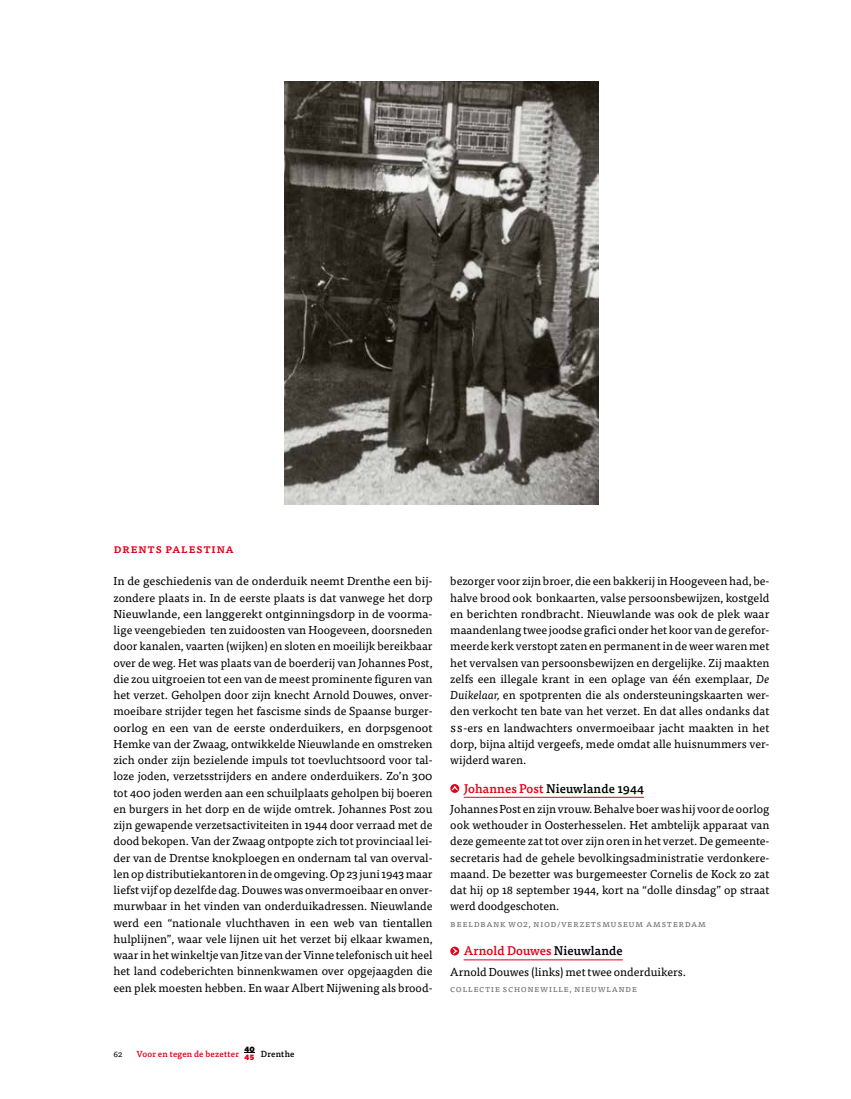
<style>
.page{position:relative;width:851px;height:1099px;background:#fff}
.page>*{position:absolute;margin:0;border:0;box-sizing:border-box;transform-origin:0 0}
.t1{font:500 12.5px "Tisa Pro";letter-spacing:.04em;color:#e2001a}
.t2{font:500 12.5px "Tisa Pro";letter-spacing:.01em;color:#000}
.t3{font:11.5px/16.2px "Tisa Pro";color:#000;text-align:justify}
.t4{font:9.38px "Tisa Pro";letter-spacing:.05em;color:#707172}
.t5{font:500 8.75px "Tisa Pro";letter-spacing:.015em;color:#e2001a}
.t6{font:500 8.75px "Tisa Pro";letter-spacing:.02em;color:#000}
.t7{font:8.38px "Tisa Pro";color:#000}
.t8{font:900 7.38px "Nobel";color:#000}
.t9{font:900 7.38px "Nobel";color:#e2001a}
.s1{font-style:italic}
.s2{color:#e2001a}
.s3{color:#000}
</style>
<div class="page">
<hr style="left:463px;top:796px;width:181px;height:1px;background:#e2001a">
<hr style="left:463px;top:959px;width:159px;height:1px;background:#e2001a">
<svg style="left:450px;top:784px;width:9px;height:8px"></svg>
<svg style="left:451px;top:785px;width:6px;height:5px"></svg>
<svg style="left:450px;top:946px;width:9px;height:9px"></svg>
<svg style="left:452px;top:948px;width:5px;height:6px"></svg>
<img style="left:284px;top:81px;width:314px;height:423px">
<p class="t1" style="left:113px;top:538px;width:122px">Drents Palestina</p>
<p class="t3" style="left:113px;top:572px;width:320px">In de geschiedenis van de onderduik neemt Drenthe een bij&shy;zondere plaats in. In de eerste plaats is dat vanwege het dorp Nieuwlande, een langgerekt ontginningsdorp in de voorma&shy;lige veengebieden ten zuidoosten van Hoogeveen, doorsneden door kanalen, vaarten (wijken) en sloten en moeilijk bereikbaar over de weg. Het was plaats van de boerderij van Johannes Post, die zou uitgroeien tot een van de meest prominente figuren van het verzet. Geholpen door zijn knecht Arnold Douwes, onver&shy;moeibare strijder tegen het fascisme sinds de Spaanse burger&shy;oorlog en een van de eerste onderduikers, en dorpsgenoot Hemke van der Zwaag, ontwikkelde Nieuwlande en omstreken zich onder zijn bezielende impuls tot toevluchtsoord voor tal&shy;loze joden, verzetsstrijders en andere onderduikers. Zo’n 300 tot 400 joden werden aan een schuilplaats geholpen bij boeren en burgers in het dorp en de wijde omtrek. Johannes Post zou zijn gewapende verzetsactiviteiten in 1944 door verraad met de dood bekopen. Van der Zwaag ontpopte zich tot provinciaal lei&shy;der van de Drentse knokploegen en ondernam tal van overval&shy;len op distributiekantoren in de omgeving. Op 23 juni 1943 maar liefst vijf op dezelfde dag. Douwes was onvermoeibaar en onver&shy;murwbaar in het vinden van onderduikadressen. Nieuwlande werd een “nationale vluchthaven in een web van tientallen hulplijnen”, waar vele lijnen uit het verzet bij elkaar kwamen, waar in het winkeltje van Jitze van der Vinne telefonisch uit heel het land codeberichten binnenkwamen over opgejaagden die een plek moesten hebben. En waar Albert Nijwening als brood-</p>
<p class="t3" style="left:450px;top:572px;width:320px">bezorger voor zijn broer, die een bakkerij in Hoogeveen had, be&shy;halve brood ook bonkaarten, valse persoonsbewijzen, kostgeld en berichten rondbracht. Nieuwlande was ook de plek waar maandenlang twee joodse grafici onder het koor van de gerefor&shy;meerde kerk verstopt zaten en permanent in de weer waren met het vervalsen van persoonsbewijzen en dergelijke. Zij maakten zelfs een illegale krant in een oplage van één exemplaar, <span class="s1">De Duikelaar,</span> en spotprenten die als ondersteuningskaarten wer&shy;den verkocht ten bate van het verzet. En dat alles ondanks dat SS -ers en landwachters onvermoeibaar jacht maakten in het dorp, bijna altijd vergeefs, mede omdat alle huisnummers ver&shy;wijderd waren.</p>
<p class="t2" style="left:463px;top:778px;width:182px"><span class="s2">Johannes Post</span> Nieuwlande 1944</p>
<p class="t3" style="left:450px;top:800px;width:320px">Johannes Post en zijn vrouw. Behalve boer was hij voor de oorlog ook wethouder in Oosterhesselen. Het ambtelijk apparaat van deze gemeente zat tot over zijn oren in het verzet. De gemeente&shy;secretaris had de gehele bevolkingsadministratie verdonkere&shy;maand. De bezetter was burgemeester Cornelis de Kock zo zat dat hij op 18 september 1944, kort na “dolle dinsdag” op straat werd doodgeschoten.</p>
<p class="t4" style="left:450px;top:916px;width:243px">Beeldbank WO2, NIOD/Verzetsmuseum Amsterdam</p>
<p class="t1" style="left:463px;top:941px;width:161px">Arnold Douwes <span class="s3">Nieuwlande</span></p>
<p class="t3" style="left:450px;top:962px;width:237px">Arnold Douwes (links) met twee onderduikers.</p>
<p class="t4" style="left:450px;top:981px;width:59px">Collectie Sch</p>
<p class="t4" style="left:521px;top:981px;width:98px">onewille, Nieuwland</p>
<p class="t4" style="left:631px;top:981px;width:7px">e</p>
<p class="t8" style="left:244px;top:1044px;width:12px">40</p>
<p class="t9" style="left:244px;top:1052px;width:12px">45</p>
<p class="t7" style="left:113px;top:1047px;width:10px">62</p>
<p class="t5" style="left:137px;top:1046px;width:104px">Voor en tegen de bezetter</p>
<p class="t6" style="left:261px;top:1046px;width:35px">Drenthe</p>
</div>
